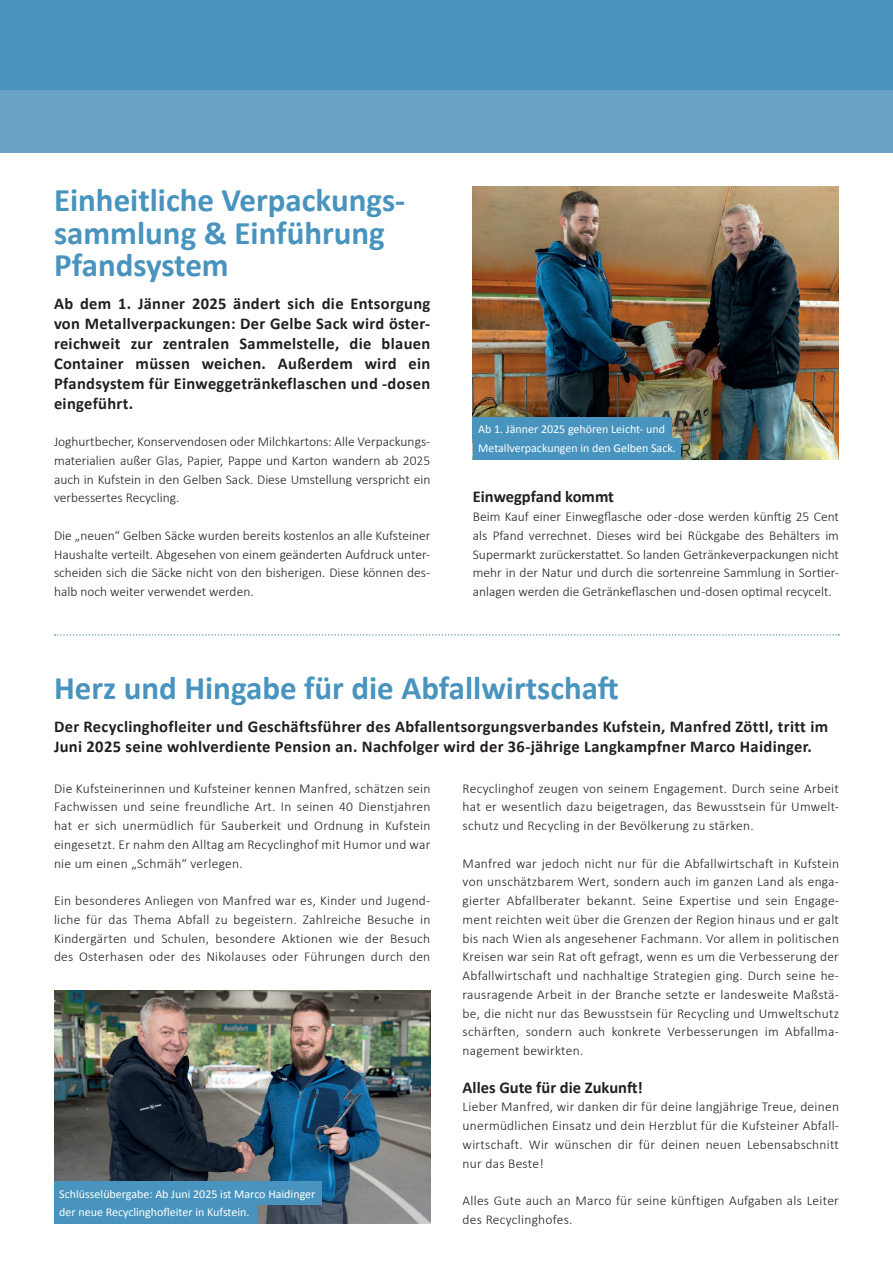
<style>
.page{position:relative;width:893px;height:1263px;background:#fff}
.page>*{position:absolute;margin:0;border:0;box-sizing:border-box;transform-origin:0 0}
.ÜBERSCHRIFT_2{font:700 33px/32.2px "Calibri";color:#4894be}
.t1{font:700 16.5px/19.8px "Calibri";letter-spacing:.02em;color:#231f20;text-align:justify}
.t2{font:700 16.5px "Calibri";color:#231f20}
.t3{font:300 13.5px/18.8px "Calibri";letter-spacing:.02em;color:#231f20;text-align:justify}
.t4{font:12px/18.8px "Calibri";color:#fff}
</style>
<div class="page">
<div style="left:0;top:89px;width:893px;height:64px;background:#6ba3c8"></div>
<div style="left:0;top:0;width:893px;height:89px;background:#4894be"></div>
<svg style="left:55px;top:634px;width:784px;height:2px"></svg>
<img style="left:473px;top:186px;width:366px;height:274px">
<div style="left:473px;top:418px;width:199px;height:21px;background:#4894be"></div>
<div style="left:473px;top:438px;width:207px;height:22px;background:#4894be"></div>
<img style="left:54px;top:991px;width:376px;height:233px">
<div style="left:54px;top:1182px;width:267px;height:23px;background:#4894be"></div>
<div style="left:54px;top:1202px;width:202px;height:22px;background:#4894be"></div>
<p class="ÜBERSCHRIFT_2" style="left:54px;top:183px;width:353px">Einheitliche Verpackungs&shy;sammlung &amp; Einführung<br>Pfandsystem</p>
<p class="t1" style="left:54px;top:293px;width:378px">Ab dem 1. Jänner 2025 ändert sich die Entsorgung von Metallverpackungen: Der Gelbe Sack wird öster&shy;reichweit zur zentralen Sammelstelle, die blauen Container müssen weichen. Außerdem wird ein Pfandsystem für Einweggetränkeflaschen und -dosen eingeführt.</p>
<p class="t3" style="left:54px;top:432px;width:378px">Joghurtbecher, Konservendosen oder Milchkartons: Alle Verpackungs&shy;materialien außer Glas, Papier, Pappe und Karton wandern ab 2025 auch in Kufstein in den Gelben Sack. Diese Umstellung verspricht ein verbessertes Recycling.</p>
<p class="t3" style="left:54px;top:526px;width:378px">Die „neuen“ Gelben Säcke wurden bereits kostenlos an alle Kufsteiner Haushalte verteilt. Abgesehen von einem geänderten Aufdruck unter&shy;scheiden sich die Säcke nicht von den bisherigen. Diese können des&shy;halb noch weiter verwendet werden.</p>
<p class="t4" style="left:478px;top:419px;width:199px">Ab 1. Jänner 2025 gehören Leicht- und<br>Metallverpackungen in den Gelben Sack.</p>
<p class="t2" style="left:473px;top:486px;width:143px">Einwegpfand kommt</p>
<p class="t3" style="left:473px;top:507px;width:368px">Beim Kauf einer Einwegflasche oder -dose werden künftig 25 Cent als Pfand verrechnet. Dieses wird bei Rückgabe des Behälters im Supermarkt zurückerstattet. So landen Getränkeverpackungen nicht mehr in der Natur und durch die sortenreine Sammlung in Sortier&shy;anlagen werden die Getränkeflaschen und -dosen optimal recycelt.</p>
<p class="ÜBERSCHRIFT_2" style="left:54px;top:670px;width:566px">Herz und Hingabe für die Abfallwirtschaft</p>
<p class="t1" style="left:54px;top:716px;width:776px">Der Recyclinghofleiter und Geschäftsführer des Abfallentsorgungsverbandes Kufstein, Manfred Zöttl, tritt im<br>Juni 2025 seine wohlverdiente Pension an. Nachfolger wird der 36-jährige Langkampfner Marco Haidinger.</p>
<p class="t3" style="left:54px;top:778px;width:378px">Die Kufsteinerinnen und Kufsteiner kennen Manfred, schätzen sein Fachwissen und seine freundliche Art. In seinen 40 Dienstjahren hat er sich unermüdlich für Sauberkeit und Ordnung in Kufstein eingesetzt. Er nahm den Alltag am Recyclinghof mit Humor und war nie um einen „Schmäh“ verlegen.</p>
<p class="t3" style="left:54px;top:891px;width:378px">Ein besonderes Anliegen von Manfred war es, Kinder und Jugend&shy;liche für das Thema Abfall zu begeistern. Zahlreiche Besuche in Kindergärten und Schulen, besondere Aktionen wie der Besuch des Osterhasen oder des Nikolauses oder Führungen durch den</p>
<p class="t4" style="left:59px;top:1184px;width:258px">Schlüsselübergabe: Ab Juni 2025 ist Marco Haidinger der neue Recyclinghofleiter in Kufstein.</p>
<p class="t3" style="left:463px;top:778px;width:378px">Recyclinghof zeugen von seinem Engagement. Durch seine Arbeit hat er wesentlich dazu beigetragen, das Bewusstsein für Umwelt&shy;schutz und Recycling in der Bevölkerung zu stärken.</p>
<p class="t3" style="left:463px;top:853px;width:378px">Manfred war jedoch nicht nur für die Abfallwirtschaft in Kufstein von unschätzbarem Wert, sondern auch im ganzen Land als enga&shy;gierter Abfallberater bekannt. Seine Expertise und sein Engage&shy;ment reichten weit über die Grenzen der Region hinaus und er galt bis nach Wien als angesehener Fachmann. Vor allem in politischen Kreisen war sein Rat oft gefragt, wenn es um die Verbesserung der Abfallwirtschaft und nachhaltige Strategien ging. Durch seine he&shy;rausragende Arbeit in der Branche setzte er landesweite Maßstä&shy;be, die nicht nur das Bewusstsein für Recycling und Umweltschutz schärften, sondern auch konkrete Verbesserungen im Abfallma&shy;nagement bewirkten.</p>
<p class="t2" style="left:463px;top:1077px;width:182px">Alles Gute für die Zukunft!</p>
<p class="t3" style="left:463px;top:1097px;width:378px">Lieber Manfred, wir danken dir für deine langjährige Treue, deinen unermüdlichen Einsatz und dein Herzblut für die Kufsteiner Abfall&shy;wirtschaft. Wir wünschen dir für deinen neuen Lebensabschnitt nur das Beste!</p>
<p class="t3" style="left:463px;top:1191px;width:378px">Alles Gute auch an Marco für seine künftigen Aufgaben als Leiter des Recyclinghofes.</p>
</div>
